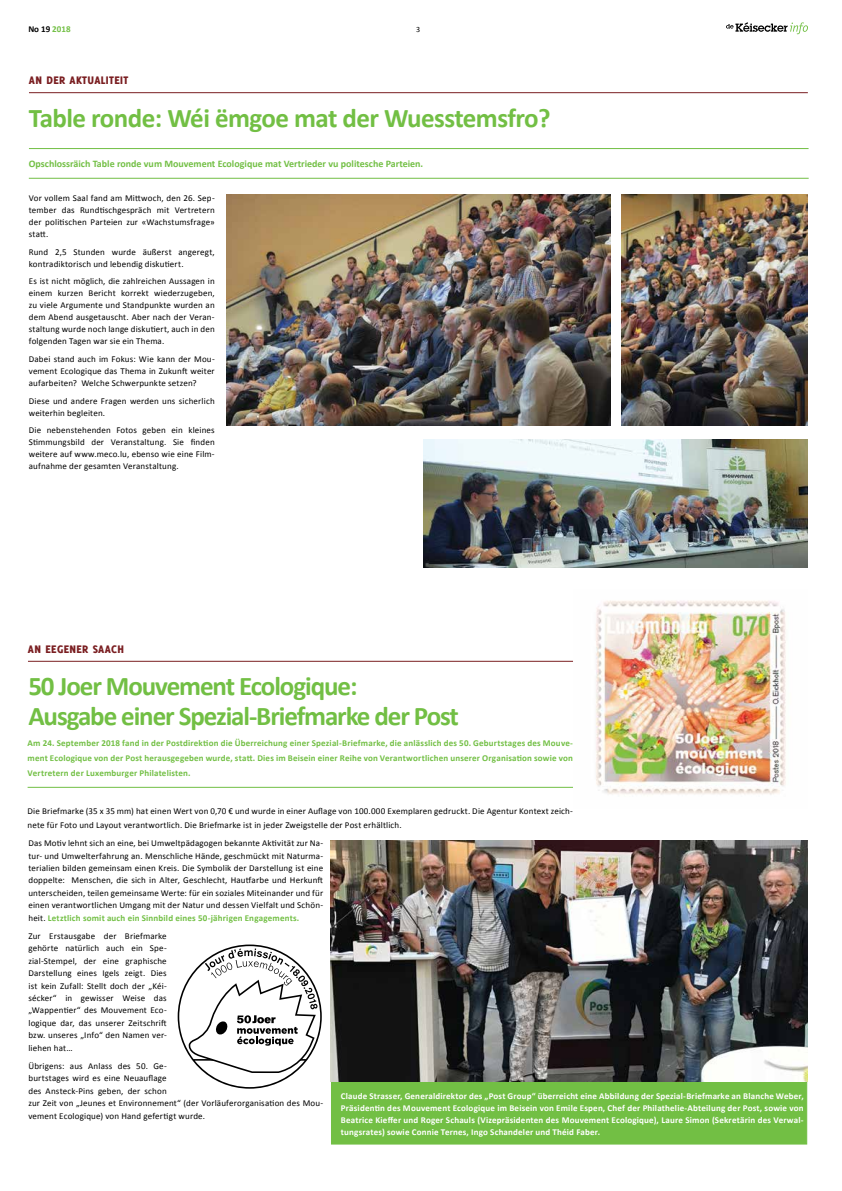
<style>
.page{position:relative;width:842px;height:1191px;background:#fff}
.page>*{position:absolute;margin:0;border:0;box-sizing:border-box;transform-origin:0 0}
.t1{font:700 27px/30px "Calibri";letter-spacing:-.04em;color:#72bf44}
.t2{font:700 27px "Calibri";letter-spacing:-.02em;color:#72bf44}
.t3{font:800 12px "Delicious";letter-spacing:.03em;color:#7a1e21}
.t4{font:700 10px "Calibri";color:#72bf44}
.t5{font:9px/12.4px "Calibri";letter-spacing:.015em;color:#000;text-align:justify}
.t6{font:700 9px/12px "Calibri";letter-spacing:.02em;color:#fff;text-align:justify}
.t7{font:700 9px/14.7px "Calibri";letter-spacing:.02em;color:#72bf44;text-align:justify}
.t8{font:700 9px "Calibri";color:#000}
.t9{font:8px "Calibri";color:#000}
.s1{color:#72bf44}
.s2{font-weight:700;color:#72bf44}
</style>
<div class="page">
<hr style="left:29px;top:92px;width:779px;height:1px;background:#7a1e21">
<div style="left:331px;top:1081px;width:476px;height:63px;background:#72bf44;border:1px solid #72bf44"></div>
<hr style="left:29px;top:148px;width:779px;height:1px;background:#72bf44">
<hr style="left:29px;top:178px;width:780px;height:1px;background:#72bf44">
<img style="left:424px;top:439px;width:384px;height:128px">
<img style="left:621px;top:194px;width:187px;height:232px">
<img style="left:596px;top:600px;width:190px;height:195px">
<img style="left:331px;top:840px;width:477px;height:241px">
<hr style="left:28px;top:661px;width:545px;height:1px;background:#7a1e21">
<img style="left:226px;top:194px;width:384px;height:232px">
<hr style="left:28px;top:787px;width:545px;height:1px;background:#72bf44">
<svg style="left:178px;top:944px;width:144px;height:144px"></svg>
<svg style="left:726px;top:22px;width:82px;height:12px"></svg>
<p class="t8" style="left:28px;top:23px;width:44px">No 19 <span class="s1">2018</span></p>
<p class="t9" style="left:416px;top:24px;width:6px">3</p>
<h2 class="t3" style="left:29px;top:73px;width:101px">AN DER AKTUALITEIT</h2>
<h1 class="t2" style="left:29px;top:101px;width:523px">Table ronde: Wéi ëmgoe mat der Wuesstemsfro?</h1>
<p class="t4" style="left:29px;top:157px;width:396px">Opschlossräich Table ronde vum Mouvement Ecologique mat Vertrieder vu politesche Parteien.</p>
<p class="t5" style="left:29px;top:192px;width:187px;line-height:12px">Vor vollem Saal fand am Mittwoch, den 26. Sep&shy;tember das Rundtischgespräch mit Vertretern der politischen Parteien zur «Wachstumsfrage» statt.</p>
<p class="t5" style="left:29px;top:246px;width:187px;line-height:12px">Rund 2,5 Stunden wurde äußerst angeregt, kontradiktorisch und lebendig diskutiert.</p>
<p class="t5" style="left:29px;top:275px;width:187px;line-height:12px">Es ist nicht möglich, die zahlreichen Aussagen in einem kurzen Bericht korrekt wiederzugeben, zu viele Argumente und Standpunkte wurden an dem Abend ausgetauscht. Aber nach der Veran&shy;staltung wurde noch lange diskutiert, auch in den folgenden Tagen war sie ein Thema.</p>
<p class="t5" style="left:29px;top:353px;width:187px;line-height:12px">Dabei stand auch im Fokus: Wie kann der Mou&shy;vement Ecologique das Thema in Zukunft weiter aufarbeiten? Welche Schwerpunkte setzen?</p>
<p class="t5" style="left:29px;top:395px;width:187px;line-height:12px">Diese und andere Fragen werden uns sicherlich weiterhin begleiten.</p>
<p class="t5" style="left:29px;top:424px;width:187px;line-height:12px">Die nebenstehenden Fotos geben ein kleines Stimmungsbild der Veranstaltung. Sie finden weitere auf www.meco.lu, ebenso wie eine Film&shy;aufnahme der gesamten Veranstaltung.</p>
<h2 class="t3" style="left:28px;top:641px;width:25px">AN EEGENE</h2>
<h2 class="t3" style="left:82px;top:641px;width:36px">R SAACH</h2>
<h1 class="t1" style="left:28px;top:671px;width:432px">50 Joer Mouvement Ecologique:<br>Ausgabe einer Spezial-Briefmarke der Post</h1>
<p class="t7" style="left:28px;top:736px;width:547px">Am 24. September 2018 fand in der Postdirektion die Überreichung einer Spezial-Briefmarke, die anlässlich des 50. Geburtstages des Mouve&shy;ment Ecologique von der Post herausgegeben wurde, statt. Dies im Beisein einer Reihe von Verantwortlichen unserer Organisation sowie von Vertretern der Luxemburger Philatelisten.</p>
<p class="t5" style="left:28px;top:803px;width:547px;line-height:14.7px">Die Briefmarke (35 x 35 mm) hat einen Wert von 0,70 € und wurde in einer Auflage von 100.000 Exemplaren gedruckt. Die Agentur Kontext zeich&shy;nete für Foto und Layout verantwortlich. Die Briefmarke ist in jeder Zweigstelle der Post erhältlich.</p>
<p class="t5" style="left:28px;top:837px;width:296px">Das Motiv lehnt sich an eine, bei Umweltpädagogen bekannte Aktivität zur Na&shy;tur- und Umwelterfahrung an. Menschliche Hände, geschmückt mit Naturma&shy;terialien bilden gemeinsam einen Kreis. Die Symbolik der Darstellung ist eine doppelte: Menschen, die sich in Alter, Geschlecht, Hautfarbe und Herkunft unterscheiden, teilen gemeinsame Werte: für ein soziales Miteinander und für einen verantwortlichen Umgang mit der Natur und dessen Vielfalt und Schön&shy;heit. <span class="s2">Letztlich somit auch ein Sinnbild eines 50-jährigen Engagements.</span></p>
<p class="t5" style="left:28px;top:929px;width:140px">Zur Erstausgabe der Briefmarke gehörte natürlich auch ein Spe&shy;zial-Stempel, der eine graphische Darstellung eines Igels zeigt. Dies ist kein Zufall: Stellt doch der „Kéi&shy;sécker“ in gewisser Weise das „Wappentier“ des Mouvement Eco&shy;logique dar, das unserer Zeitschrift bzw. unseres „Info“ den Namen ver&shy;liehen hat…</p>
<p class="t5" style="left:28px;top:1059px;width:296px;text-align:left">Übrigens: aus Anlass des 50. Ge-<br>burtstages wird es eine Neuauflage<br>des Ansteck-Pins geben, der schon<br>zur Zeit von „Jeunes et Environnement“ (der Vorläuferorganisation des Mou&shy;vement Ecologique) von Hand gefertigt wurde.</p>
<p class="t6" style="left:341px;top:1090px;width:464px">Claude Strasser, Generaldirektor des „Post Group“ überreicht eine Abbildung der Spezial-Briefmarke an Blanche Weber, Präsidentin des Mouvement Ecologique im Beisein von Emile Espen, Chef der Philathelie-Abteilung der Post, sowie von Beatrice Kieffer und Roger Schauls (Vizepräsidenten des Mouvement Ecologique), Laure Simon (Sekretärin des Verwal&shy;tungsrates) sowie Connie Ternes, Ingo Schandeler und Théid Faber.</p>
</div>
